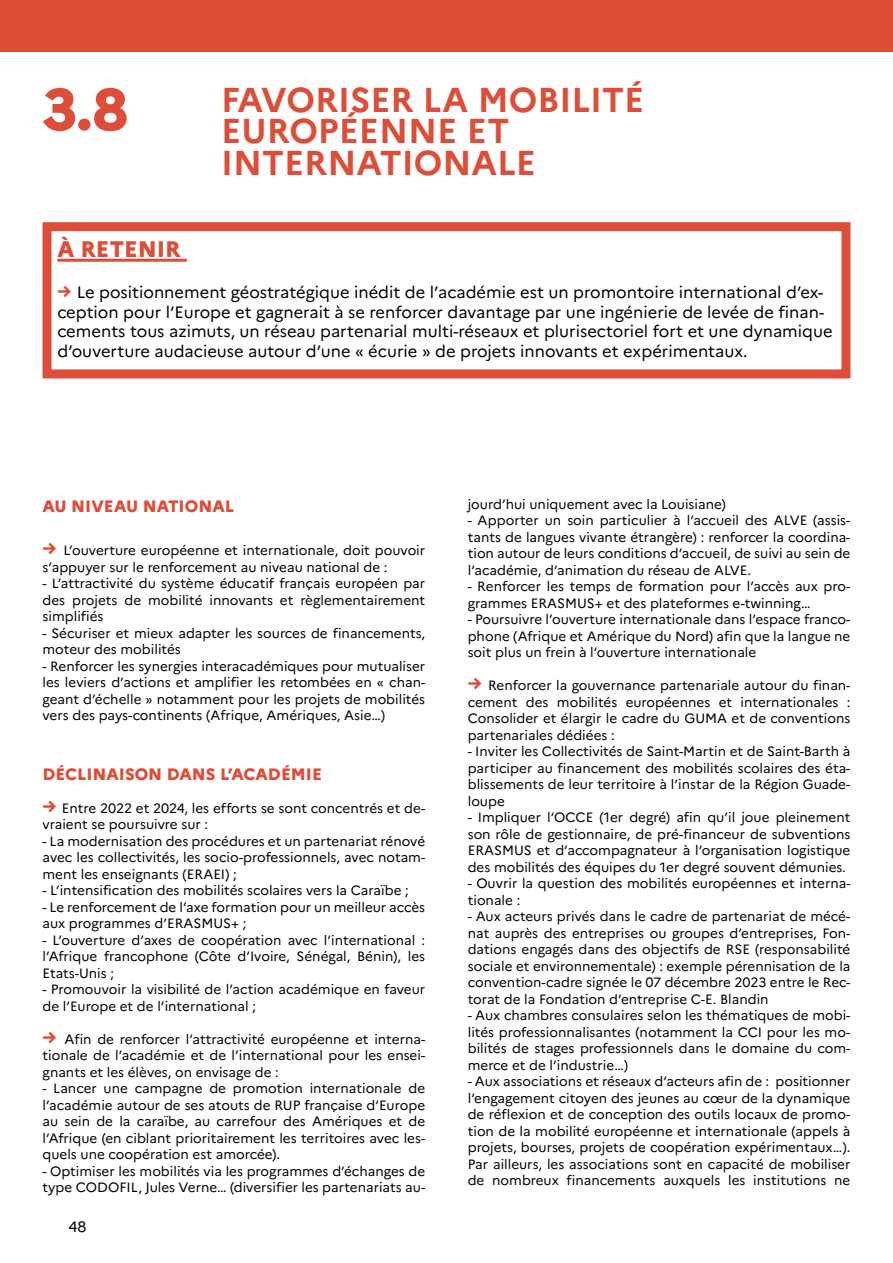
<style>
.page{position:relative;width:893px;height:1263px;background:#fff}
.page>*{position:absolute;margin:0;border:0;box-sizing:border-box;transform-origin:0 0}
.t1{font:800 58.5px "Marianne";color:#dd4d37}
.t2{font:700 34.5px/31.5px "Marianne";color:#dd4d37}
.t3{font:800 22.5px "Marianne";color:#dd4d37}
.t4{font:16.5px/19.5px "Marianne";color:#000}
.t5{font:800 16.5px "Marianne";color:#dd4d37}
.t6{font:15px "Marianne";color:#000}
.t7{font:13.5px/16.5px "Marianne";color:#000;text-align:justify}
.s1{font-weight:800;font-size:18px;color:#dd4d37}
</style>
<div class="page">
<div style="left:43px;top:222px;width:807px;height:156px;border:9px solid #dd4d37"></div>
<hr style="left:57px;top:259px;width:130px;height:3px;background:#dd4d37">
<div style="left:0;top:0;width:893px;height:51px;background:#dd4d37"></div>
<h1 class="t1" style="left:43px;top:64px;width:87px">3.8</h1>
<h2 class="t2" style="left:221px;top:81px;width:425px">FAVORISER LA MOBILITÉ<br>EUROPÉENNE ET<br>INTERNATIONALE</h2>
<h3 class="t3" style="left:57px;top:232px;width:125px">À RETENIR</h3>
<p class="t4" style="left:57px;top:281px;width:777px"><span class="s1">→</span> Le positionnement géostratégique inédit de l’académie est un promontoire international d’ex&shy;ception pour l’Europe et gagnerait à se renforcer davantage par une ingénierie de levée de finan&shy;cements tous azimuts, un réseau partenarial multi-réseaux et plurisectoriel fort et une dynamique d’ouverture audacieuse autour d’une « écurie » de projets innovants et expérimentaux.</p>
<p class="t5" style="left:43px;top:493px;width:193px">AU NIVEAU NATIONAL</p>
<p class="t7" style="left:43px;top:541px;width:384px"><span class="s1">→</span> L’ouverture européenne et internationale, doit pouvoir s’appuyer sur le renforcement au niveau national de :</p>
<p class="t7" style="left:43px;top:574px;width:384px">- L’attractivité du système éducatif français européen par des projets de mobilité innovants et règlementairement simplifiés</p>
<p class="t7" style="left:43px;top:624px;width:384px">- Sécuriser et mieux adapter les sources de financements, moteur des mobilités</p>
<p class="t7" style="left:43px;top:657px;width:384px">- Renforcer les synergies interacadémiques pour mutualiser les leviers d’actions et amplifier les retombées en « chan&shy;geant d’échelle » notamment pour les projets de mobilités vers des pays-continents (Afrique, Amériques, Asie…)</p>
<p class="t5" style="left:43px;top:761px;width:281px">DÉCLINAISON DANS L’ACADÉMIE</p>
<p class="t7" style="left:43px;top:799px;width:384px"><span class="s1">→</span> Entre 2022 et 2024, les efforts se sont concentrés et de&shy;vraient se poursuivre sur :</p>
<p class="t7" style="left:43px;top:832px;width:384px">- La modernisation des procédures et un partenariat rénové avec les collectivités, les socio-professionnels, avec notam&shy;ment les enseignants (ERAEI) ;</p>
<p class="t7" style="left:43px;top:881px;width:368px">- L’intensification des mobilités scolaires vers la Caraïbe ;</p>
<p class="t7" style="left:43px;top:897px;width:384px">- Le renforcement de l’axe formation pour un meilleur accès aux programmes d’ERASMUS+ ;</p>
<p class="t7" style="left:43px;top:930px;width:384px">- L’ouverture d’axes de coopération avec l’international : l’Afrique francophone (Côte d’Ivoire, Sénégal, Bénin), les Etats-Unis ;</p>
<p class="t7" style="left:43px;top:980px;width:384px">- Promouvoir la visibilité de l’action académique en faveur de l’Europe et de l’international ;</p>
<p class="t7" style="left:43px;top:1030px;width:384px"><span class="s1">→</span> Afin de renforcer l’attractivité européenne et interna&shy;tionale de l’académie et de l’international pour les ensei&shy;gnants et les élèves, on envisage de :</p>
<p class="t7" style="left:43px;top:1079px;width:384px">- Lancer une campagne de promotion internationale de l’académie autour de ses atouts de RUP française d’Europe au sein de la caraïbe, au carrefour des Amériques et de l’Afrique (en ciblant prioritairement les territoires avec les&shy;quels une coopération est amorcée).</p>
<p class="t7" style="left:43px;top:1161px;width:384px">- Optimiser les mobilités via les programmes d’échanges de type CODOFIL, Jules Verne… (diversifier les partenariats au-</p>
<p class="t6" style="left:69px;top:1215px;width:19px">48</p>
<p class="t7" style="left:468px;top:495px;width:260px">jourd’hui uniquement avec la Louisiane)</p>
<p class="t7" style="left:468px;top:511px;width:384px">- Apporter un soin particulier à l’accueil des ALVE (assis&shy;tants de langues vivante étrangère) : renforcer la coordina&shy;tion autour de leurs conditions d’accueil, de suivi au sein de l’académie, d’animation du réseau de ALVE.</p>
<p class="t7" style="left:468px;top:577px;width:384px">- Renforcer les temps de formation pour l’accès aux pro&shy;grammes ERASMUS+ et des plateformes e-twinning…</p>
<p class="t7" style="left:468px;top:610px;width:384px">- Poursuivre l’ouverture internationale dans l’espace franco&shy;phone (Afrique et Amérique du Nord) afin que la langue ne soit plus un frein à l’ouverture internationale</p>
<p class="t7" style="left:468px;top:676px;width:384px"><span class="s1">→</span> Renforcer la gouvernance partenariale autour du finan&shy;cement des mobilités européennes et internationales :<br>Consolider et élargir le cadre du GUMA et de conventions partenariales dédiées :</p>
<p class="t7" style="left:468px;top:742px;width:384px">- Inviter les Collectivités de Saint-Martin et de Saint-Barth à participer au financement des mobilités scolaires des éta&shy;blissements de leur territoire à l’instar de la Région Guade&shy;loupe</p>
<p class="t7" style="left:468px;top:808px;width:384px">- Impliquer l’OCCE (1er degré) afin qu’il joue pleinement son rôle de gestionnaire, de pré-financeur de subventions ERASMUS et d’accompagnateur à l’organisation logistique des mobilités des équipes du 1er degré souvent démunies.</p>
<p class="t7" style="left:468px;top:874px;width:384px">- Ouvrir la question des mobilités européennes et interna&shy;tionale :</p>
<p class="t7" style="left:468px;top:907px;width:384px">- Aux acteurs privés dans le cadre de partenariat de mécé&shy;nat auprès des entreprises ou groupes d’entreprises, Fon&shy;dations engagés dans des objectifs de RSE (responsabilité sociale et environnementale) : exemple pérennisation de la convention-cadre signée le 07 décembre 2023 entre le Rec&shy;torat de la Fondation d’entreprise C-E. Blandin</p>
<p class="t7" style="left:468px;top:1006px;width:384px">- Aux chambres consulaires selon les thématiques de mobi&shy;lités professionnalisantes (notamment la CCI pour les mo&shy;bilités de stages professionnels dans le domaine du com&shy;merce et de l’industrie…)</p>
<p class="t7" style="left:468px;top:1072px;width:384px">- Aux associations et réseaux d’acteurs afin de : positionner l’engagement citoyen des jeunes au cœur de la dynamique de réflexion et de conception des outils locaux de promo&shy;tion de la mobilité européenne et internationale (appels à projets, bourses, projets de coopération expérimentaux…).<br>Par ailleurs, les associations sont en capacité de mobiliser de nombreux financements auxquels les institutions ne</p>
</div>
